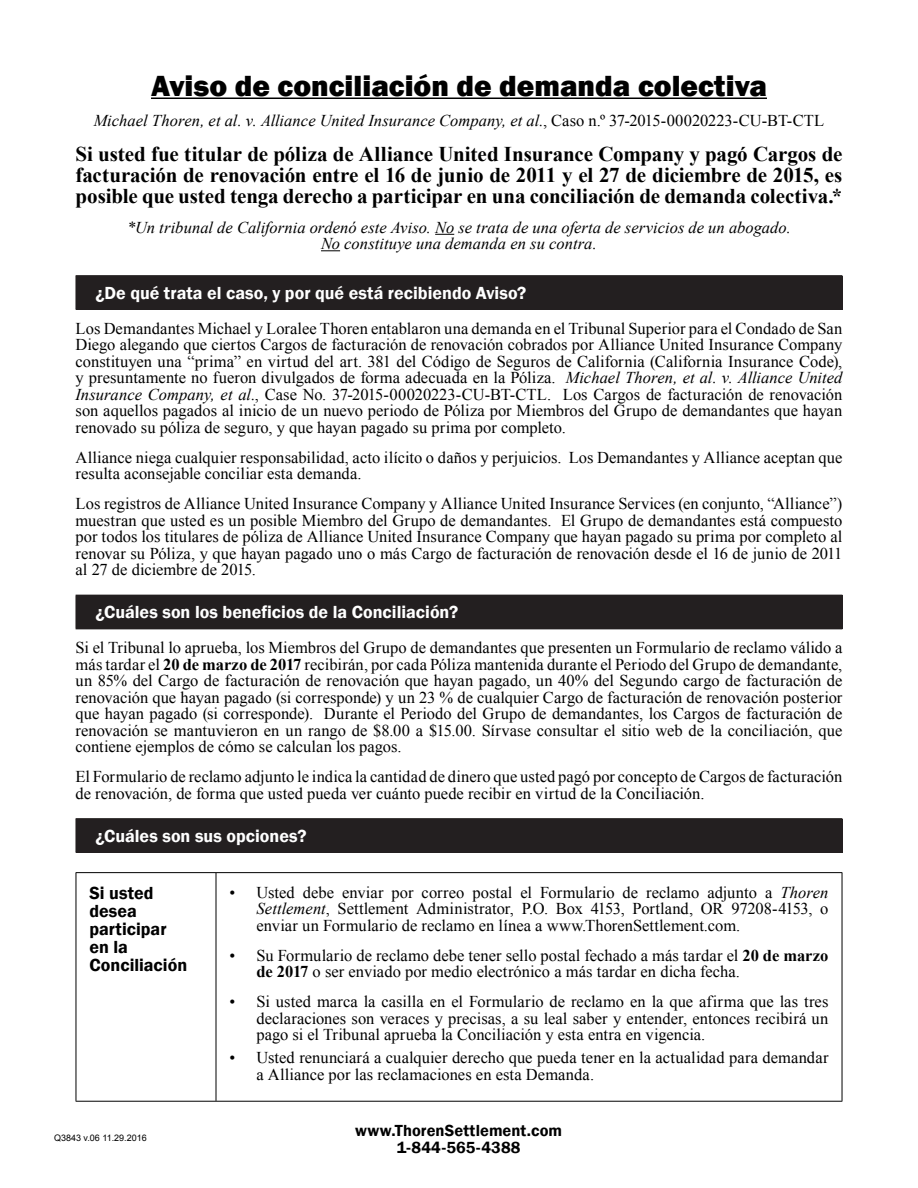
<style>
.page{position:relative;width:918px;height:1188px;background:#fff}
.page>*{position:absolute;margin:0;border:0;box-sizing:border-box;transform-origin:0 0}
.t1{font:800 30px "Franklin Gothic";color:#000}
.t2{font:700 21px/21px "Times New Roman";letter-spacing:-.005em;color:#000;text-align:justify}
.t3{font:600 18px "Franklin Gothic";color:#fff}
.t4{font:600 18px/18px "Franklin Gothic";color:#000}
.t5{font:16.5px/16.5px "Times New Roman";color:#000;text-align:justify}
.t6{font:italic 16.5px/16.5px "Times New Roman";letter-spacing:.005em;color:#000;text-align:center}
.t7{font:600 16.5px/16.5px "Franklin Gothic";letter-spacing:.005em;color:#000;text-align:center}
.t8{font:9px "Arial";color:#000}
.s1{font-style:normal}
.s2{font-style:italic}
.s3{font-weight:700}
</style>
<div class="page">
<hr style="left:151px;top:98px;width:616px;height:1px;background:#000">
<svg style="left:435px;top:234px;width:19px;height:1px"></svg>
<svg style="left:321px;top:250px;width:19px;height:1px"></svg>
<div style="left:76px;top:276px;width:766px;height:33px;background:#231f20"></div>
<hr style="left:76px;top:275px;width:766px;height:1px;background:#231f20">
<hr style="left:842px;top:276px;width:1px;height:33px;background:#231f20">
<hr style="left:76px;top:309px;width:766px;height:1px;background:#231f20">
<div style="left:76px;top:595px;width:766px;height:34px;background:#231f20"></div>
<hr style="left:842px;top:596px;width:1px;height:33px;background:#231f20">
<hr style="left:76px;top:629px;width:766px;height:1px;background:#231f20">
<div style="left:76px;top:819px;width:766px;height:33px;background:#231f20"></div>
<hr style="left:76px;top:818px;width:766px;height:1px;background:#231f20">
<hr style="left:842px;top:819px;width:1px;height:33px;background:#231f20">
<hr style="left:76px;top:852px;width:766px;height:1px;background:#231f20">
<hr style="left:76px;top:872px;width:140px;height:1px;background:#000">
<hr style="left:76px;top:873px;width:1px;height:228px;background:#000">
<hr style="left:216px;top:872px;width:626px;height:1px;background:#000">
<hr style="left:216px;top:873px;width:1px;height:228px;background:#000">
<hr style="left:842px;top:873px;width:1px;height:228px;background:#000">
<hr style="left:76px;top:1101px;width:140px;height:1px;background:#000">
<hr style="left:216px;top:1101px;width:626px;height:1px;background:#000">
<h1 class="t1" style="left:151px;top:67px;width:617px">Aviso de conciliación de demanda colectiva</h1>
<p class="t6" style="left:94px;top:112px;width:732px">Michael Thoren, et al. v. Alliance United Insurance Company, et al.<span class="s1">, Caso n.º 37-2015-00020223-CU-BT-CTL</span></p>
<p class="t2" style="left:76px;top:142px;width:768px">Si usted fue titular de póliza de Alliance United Insurance Company y pagó Cargos de facturación de renovación entre el 16 de junio de 2011 y el 27 de diciembre de 2015, es posible que usted tenga derecho a participar en una conciliación de demanda colectiva.*</p>
<p class="t6" style="left:127px;top:218px;width:665px">*Un tribunal de California ordenó este Aviso. No se trata de una oferta de servicios de un abogado.<br>No constituye una demanda en su contra.</p>
<p class="t3" style="left:95px;top:282px;width:433px">¿De qué trata el caso, y por qué está recibiendo Aviso?</p>
<p class="t5" style="left:76px;top:320px;width:768px">Los Demandantes Michael y Loralee Thoren entablaron una demanda en el Tribunal Superior para el Condado de San Diego alegando que ciertos Cargos de facturación de renovación cobrados por Alliance United Insurance Company constituyen una “prima” en virtud del art. 381 del Código de Seguros de California (California Insurance Code), y presuntamente no fueron divulgados de forma adecuada en la Póliza. <span class="s2">Michael Thoren, et al. v. Alliance United Insurance Company, et al.</span>, Case No. 37-2015-00020223-CU-BT-CTL. Los Cargos de facturación de renovación son aquellos pagados al inicio de un nuevo periodo de Póliza por Miembros del Grupo de demandantes que hayan renovado su póliza de seguro, y que hayan pagado su prima por completo.</p>
<p class="t5" style="left:76px;top:449px;width:768px">Alliance niega cualquier responsabilidad, acto ilícito o daños y perjuicios. Los Demandantes y Alliance aceptan que resulta aconsejable conciliar esta demanda.</p>
<p class="t5" style="left:76px;top:495px;width:768px">Los registros de Alliance United Insurance Company y Alliance United Insurance Services (en conjunto, “Alliance”) muestran que usted es un posible Miembro del Grupo de demandantes. El Grupo de demandantes está compuesto por todos los titulares de póliza de Alliance United Insurance Company que hayan pagado su prima por completo al renovar su Póliza, y que hayan pagado uno o más Cargo de facturación de renovación desde el 16 de junio de 2011 al 27 de diciembre de 2015.</p>
<p class="t3" style="left:95px;top:601px;width:364px">¿Cuáles son los beneficios de la Conciliación?</p>
<p class="t5" style="left:76px;top:639px;width:768px">Si el Tribunal lo aprueba, los Miembros del Grupo de demandantes que presenten un Formulario de reclamo válido a más tardar el <span class="s3">20 de marzo de 2017</span> recibirán, por cada Póliza mantenida durante el Periodo del Grupo de demandante, un 85% del Cargo de facturación de renovación que hayan pagado, un 40% del Segundo cargo de facturación de renovación que hayan pagado (si corresponde) y un 23 % de cualquier Cargo de facturación de renovación posterior que hayan pagado (si corresponde). Durante el Periodo del Grupo de demandantes, los Cargos de facturación de renovación se mantuvieron en un rango de $8.00 a $15.00. Sírvase consultar el sitio web de la conciliación, que contiene ejemplos de cómo se calculan los pagos.</p>
<p class="t5" style="left:76px;top:768px;width:768px">El Formulario de reclamo adjunto le indica la cantidad de dinero que usted pagó por concepto de Cargos de facturación de renovación, de forma que usted pueda ver cuánto puede recibir en virtud de la Conciliación.</p>
<p class="t3" style="left:95px;top:825px;width:213px">¿Cuáles son sus opciones?</p>
<p class="t4" style="left:89px;top:884px;width:99px">Si usted desea participar en la<br>Conciliación</p>
<p class="t5" style="left:256px;top:884px;width:574px;text-indent:-27px">• Usted debe enviar por correo postal el Formulario de reclamo adjunto a <span class="s2">Thoren Settlement</span>, Settlement Administrator, P.O. Box 4153, Portland, OR 97208-4153, o enviar un Formulario de reclamo en línea a www.ThorenSettlement.com.</p>
<p class="t5" style="left:256px;top:947px;width:574px;text-indent:-27px">• Su Formulario de reclamo debe tener sello postal fechado a más tardar el <span class="s3">20 de marzo de 2017</span> o ser enviado por medio electrónico a más tardar en dicha fecha.</p>
<p class="t5" style="left:256px;top:993px;width:574px;text-indent:-27px">• Si usted marca la casilla en el Formulario de reclamo en la que afirma que las tres declaraciones son veraces y precisas, a su leal saber y entender, entonces recibirá un pago si el Tribunal aprueba la Conciliación y esta entra en vigencia.</p>
<p class="t5" style="left:256px;top:1049px;width:574px;text-indent:-27px">• Usted renunciará a cualquier derecho que pueda tener en la actualidad para demandar a Alliance por las reclamaciones en esta Demanda.</p>
<p class="t8" style="left:54px;top:1131px;width:94px">Q3843 v.06 11.29.2016</p>
<p class="t7" style="left:355px;top:1122px;width:208px">www.ThorenSettlement.com<br>1-844-565-4388</p>
</div>
